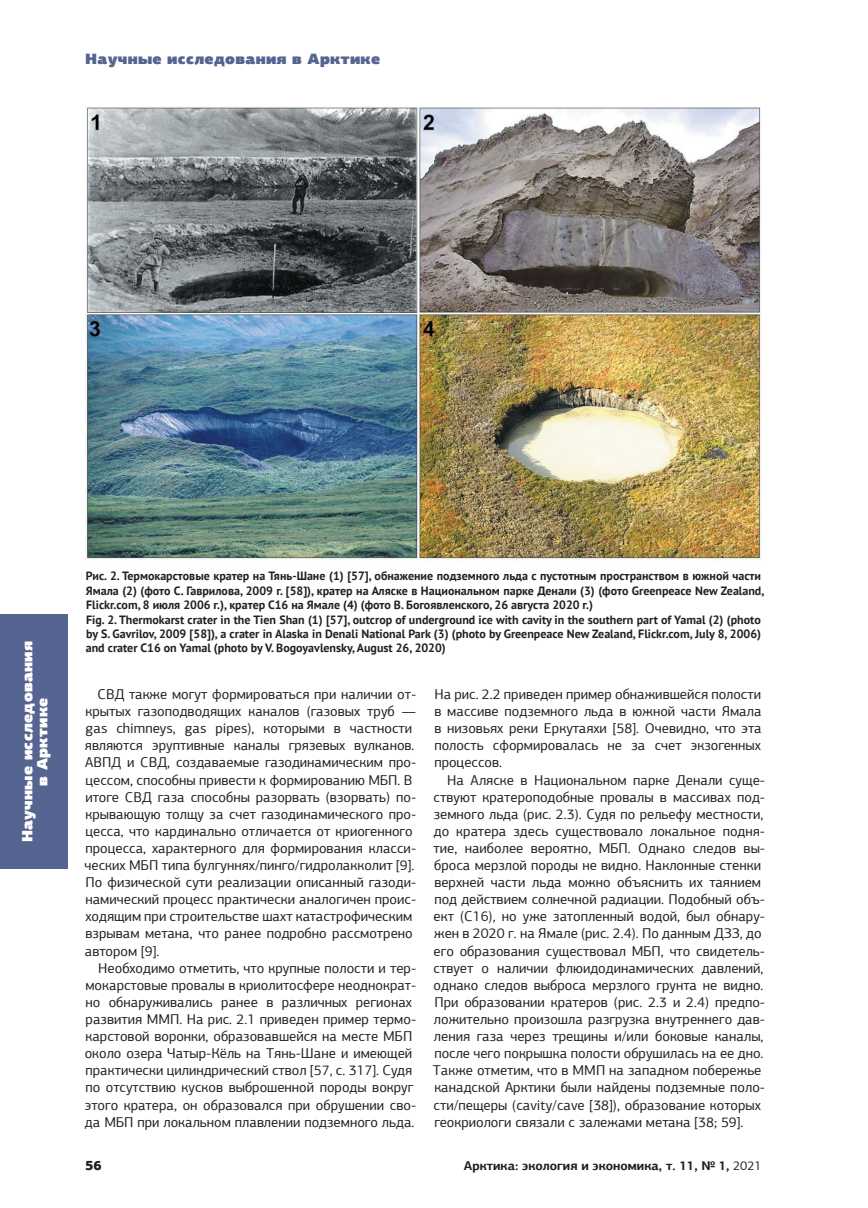
<style>
.page{position:relative;width:868px;height:1208px;background:#fff}
.page>*{position:absolute;margin:0;border:0;box-sizing:border-box;transform-origin:0 0}
.t1{font:900 15px "PF Agora Sans Pro";letter-spacing:.02em;color:#556490}
.t2{font:900 15px/15px "PF Agora Sans Pro";letter-spacing:.02em;color:#fff;text-align:center}
.t3{font:14.25px/17.1px "PF Agora Sans Pro";color:#231f20}
.t4{font:900 13.5px "PF Agora Sans Pro";color:#231f20}
.t5{font:700 12.75px "PF Agora Sans Pro";color:#231f20}
.t6{font:700 12px/14.4px "PT Sans";color:#231f20}
.s1{font-weight:400}
</style>
<div class="page">
<div style="left:0;top:614px;width:68px;height:254px;background:#556490"></div>
<img style="left:85px;top:107px;width:676px;height:453px">
<p class="t1" style="left:85px;top:48px;width:297px">Научные исследования в Арктике</p>
<p class="t2" style="left:20px;top:842px;width:203px;rotate:-90deg">Научные исследования в Арктике</p>
<p class="t6" style="left:86px;top:569px;width:680px">Рис. 2. Термокарстовые кратер на Тянь-Шане (1) [57], обнажение подземного льда с пустотным пространством в южной части Ямала (2) (фото С. Гаврилова, 2009 г. [58]), кратер на Аляске в Национальном парке Денали (3) (фото Greenpeace New Zealand, Flickr.com, 8 июля 2006 г.), кратер С16 на Ямале (4) (фото В. Богоявленского, 26 августа 2020 г.)<br>Fig. 2. Thermokarst crater in the Tien Shan (1) [57], outcrop of underground ice with cavity in the southern part of Yamal (2) (photo by S. Gavrilov, 2009 [58]), a crater in Alaska in Denali National Park (3) (photo by Greenpeace New Zealand, Flickr.com, July 8, 2006) and crater C16 on Yamal (photo by V. Bogoyavlensky, August 26, 2020)</p>
<p class="t3" style="left:85px;top:685px;width:333px;text-indent:13px">СВД также могут формироваться при наличии от&shy;крытых газоподводящих каналов (газовых труб — gas chimneys, gas pipes), которыми в частности являются эруптивные каналы грязевых вулканов.<br>АВПД и СВД, создаваемые газодинамическим про&shy;цессом, способны привести к формированию МБП. В итоге СВД газа способны разорвать (взорвать) по&shy;крывающую толщу за счет газодинамического про&shy;цесса, что кардинально отличается от криогенного процесса, характерного для формирования класси&shy;ческих МБП типа булгуннях/пинго/гидролакколит [9].<br>По физической сути реализации описанный газоди&shy;намический процесс практически аналогичен проис&shy;ходящим при строительстве шахт катастрофическим взрывам метана, что ранее подробно рассмотрено автором [9].</p>
<p class="t3" style="left:85px;top:959px;width:333px;text-indent:14px">Необходимо отметить, что крупные полости и тер&shy;мокарстовые провалы в криолитосфере неоднократ&shy;но обнаруживались ранее в различных регионах развития ММП. На рис. 2.1 приведен пример термо&shy;карстовой воронки, образовавшейся на месте МБП около озера Чатыр-Кёль на Тянь-Шане и имеющей практически цилиндрический ствол [57, с. 317]. Судя по отсутствию кусков выброшенной породы вокруг этого кратера, он образовался при обрушении сво&shy;да МБП при локальном плавлении подземного льда.</p>
<p class="t3" style="left:434px;top:685px;width:329px;text-align:justify">На рис. 2.2 приведен пример обнажившейся полости в массиве подземного льда в южной части Ямала в низовьях реки Еркутаяхи [58]. Очевидно, что эта полость сформировалась не за счет экзогенных процессов.</p>
<p class="t3" style="left:433px;top:771px;width:334px;text-indent:14px">На Аляске в Национальном парке Денали суще&shy;ствуют кратероподобные провалы в массивах под&shy;земного льда (рис. 2.3). Судя по рельефу местности, до кратера здесь существовало локальное подня&shy;тие, наиболее вероятно, МБП. Однако следов вы&shy;броса мерзлой породы не видно. Наклонные стенки верхней части льда можно объяснить их таянием под действием солнечной радиации. Подобный объ&shy;ект (С16), но уже затопленный водой, был обнару&shy;жен в 2020 г. на Ямале (рис. 2.4). По данным ДЗЗ, до его образования существовал МБП, что свидетель&shy;ствует о наличии флюидодинамических давлений, однако следов выброса мерзлого грунта не видно.<br>При образовании кратеров (рис. 2.3 и 2.4) предпо&shy;ложительно произошла разгрузка внутреннего дав&shy;ления газа через трещины и/или боковые каналы, после чего покрышка полости обрушилась на ее дно.<br>Также отметим, что в ММП на западном побережье канадской Арктики были найдены подземные поло&shy;сти/пещеры (cavity/cave [38]), образование которых геокриологи связали с залежами метана [38; 59].</p>
<p class="t4" style="left:85px;top:1156px;width:18px">56</p>
<p class="t5" style="left:464px;top:1157px;width:299px">Арктика: экология и экономика, т. 11, № 1, <span class="s1">2021</span></p>
</div>
